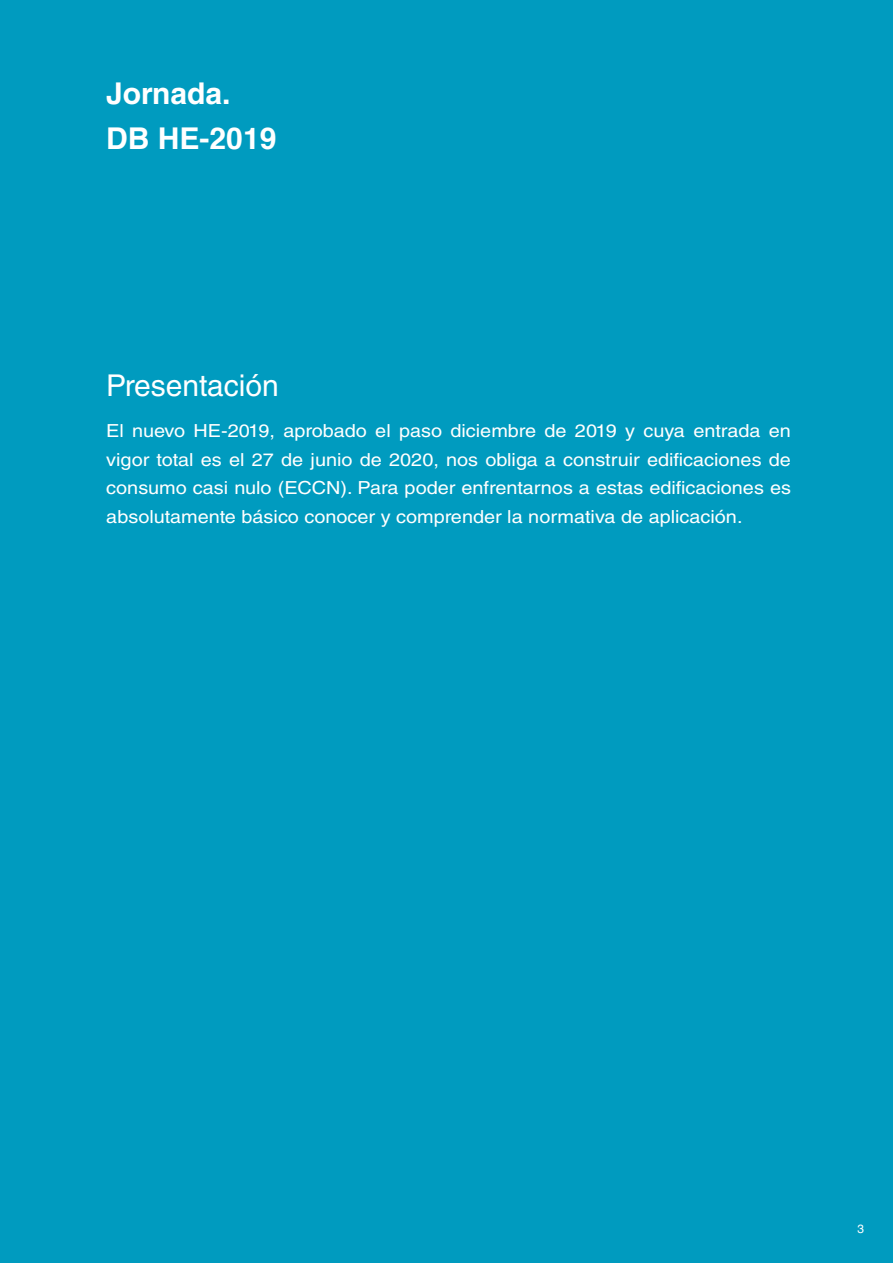
<style>
.page{position:relative;width:893px;height:1263px;background:#009bbf}
.page>*{position:absolute;margin:0;border:0;box-sizing:border-box;transform-origin:0 0}
.t1{font:30px "Helvetica LT Std";color:#fff}
.titulo_portada{font:700 30px "Helvetica";color:#fff}
.titulo_portada-2{font:700 30px "Helvetica LT Std";color:#fff}
.texto_presentacion{font:18px/28.5px "Helvetica LT Std";color:#fff;text-align:justify;scale:1.1 1}
.texto{font:12px "Helvetica";color:#fff}
</style>
<div class="page">
<p class="titulo_portada-2" style="left:106px;top:76px;width:126px">Jornada.</p>
<p class="titulo_portada" style="left:106px;top:114px;width:172px">DB HE-2019</p>
<p class="t1" style="left:106px;top:368px;width:174px">Presentación</p>
<p class="texto_presentacion" style="left:106px;top:416px;width:624px">El nuevo HE-2019, aprobado el paso diciembre de 2019 y cuya entrada en vigor total es el 27 de junio de 2020, nos obliga a construir edificaciones de consumo casi nulo (ECCN). Para poder enfrentarnos a estas edificaciones es absolutamente básico conocer y comprender la normativa de aplicación.</p>
<p class="texto" style="left:857px;top:1220px;width:8px">3</p>
</div>
